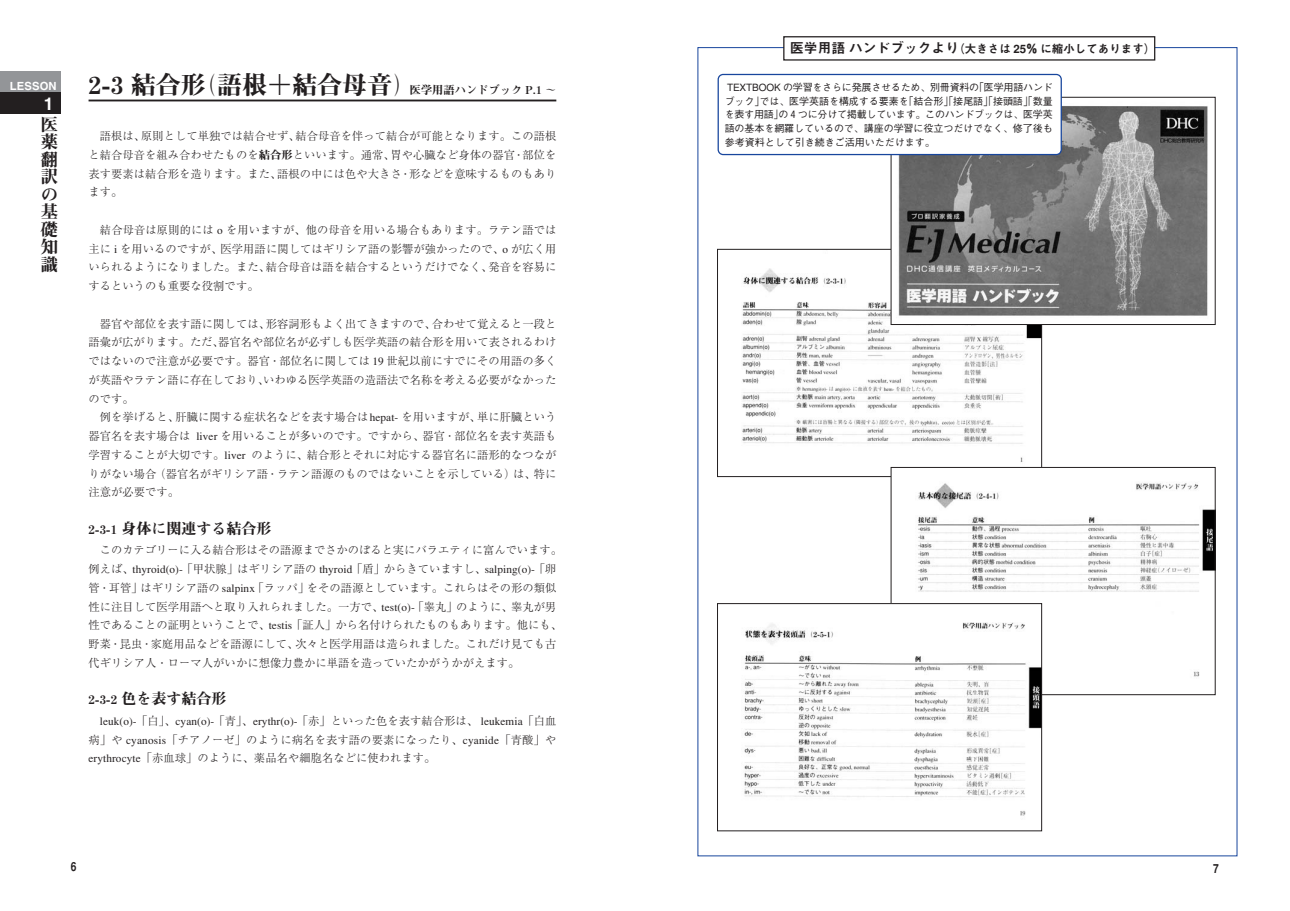
<style>
.page{position:relative;width:1290px;height:911px;background:#fff}
.page>*{position:absolute;margin:0;border:0;box-sizing:border-box;transform-origin:0 0}
.t1{font:25px "Midashi Min MA31";color:#231f20}
.t2{font:17.5px/17.5px "Midashi Min MA31";color:#231f20;text-align:justify}
.t3{font:17.5px "Midashi Go MB31";color:#fff}
.t4{font:15px "Midashi Min MA31";color:#231f20}
.t5{font:700 12.5px "Helvetica";color:#231f20;scale:.82 1}
.t6{font:11.5px "Midashi Go MB31";color:#231f20}
.t7{font:300 11.25px/18.8px "Ryumin";letter-spacing:.01em;color:#231f20;text-align:justify}
.t8{font:11.25px "Midashi Min MA31";color:#231f20}
.t9{font:11.25px "Midashi Go MB31";letter-spacing:.01em;color:#fff}
.t10{font:500 10px/13.8px "Gothic BBB";letter-spacing:-.005em;color:#231f20;text-align:justify}
.s1{font-family:"Midashi Min MA31";font-weight:400}
.s2{font-size:12.5px}
.s3{font-size:13.75px}
.s4{font-family:"Helvetica";font-weight:700}
.s5{font-family:"Helvetica";font-weight:400}
</style>
<div class="page">
<hr style="left:89px;top:100px;width:467px;height:1px;background:#231f20">
<div style="left:0;top:71px;width:60px;height:21px;background:#939598"></div>
<div style="left:0;top:92px;width:60px;height:22px;background:#231f20"></div>
<img style="left:742px;top:251px;width:298px;height:224px">
<img style="left:893px;top:106px;width:315px;height:217px">
<div style="left:891px;top:97px;width:324px;height:228px;border:1px solid #231f20"></div>
<img style="left:893px;top:469px;width:320px;height:224px">
<div style="left:891px;top:467px;width:324px;height:228px;border:1px solid #231f20"></div>
<img style="left:744px;top:605px;width:296px;height:211px">
<div style="left:717px;top:603px;width:325px;height:228px;border:1px solid #231f20"></div>
<svg style="left:717px;top:73px;width:345px;height:83px"></svg>
<div style="left:783px;top:36px;width:372px;height:25px;border:1px solid #231f20"></div>
<p class="t9" style="left:10px;top:79px;width:48px">LESSON</p>
<h1 class="t1" style="left:89px;top:70px;width:330px">2-3 結合形（語根＋結合母音）</h1>
<p class="t8" style="left:410px;top:83px;width:148px">医学用語ハンドブック P.1 ～</p>
<h2 class="t2" style="left:41px;top:117px;width:19px">医薬翻訳の基礎知識</h2>
<h2 class="t3" style="left:44px;top:93px;width:11px">1</h2>
<p class="t7" style="left:89px;top:127px;width:469px">　語根は、原則として単独では結合せず、結合母音を伴って結合が可能となります。この語根と結合母音を組み合わせたものを<span class="s1">結合形</span>といいます。通常、胃や心臓など身体の器官・部位を表す要素は結合形を造ります。また、語根の中には色や大きさ・形などを意味するものもあります。</p>
<p class="t7" style="left:89px;top:221px;width:469px">　結合母音は原則的には o を用いますが、他の母音を用いる場合もあります。ラテン語では主に i を用いるのですが、医学用語に関してはギリシア語の影響が強かったので、o が広く用いられるようになりました。また、結合母音は語を結合するというだけでなく、発音を容易にするというのも重要な役割です。</p>
<p class="t7" style="left:89px;top:315px;width:469px;text-align:left">　器官や部位を表す語に関しては、形容詞形もよく出てきますので、合わせて覚えると一段と語彙が広がります。ただ、器官名や部位名が必ずしも医学英語の結合形を用いて表されるわけではないので注意が必要です。器官・部位名に関しては 19 世紀以前にすでにその用語の多くが英語やラテン語に存在しており、いわゆる医学英語の造語法で名称を考える必要がなかったのです。<br>　例を挙げると、肝臓に関する症状名などを表す場合は hepat- を用いますが、単に肝臓という器官名を表す場合は liver を用いることが多いのです。ですから、器官・部位名を表す英語も学習することが大切です。liver のように、結合形とそれに対応する器官名に語形的なつながりがない場合（器官名がギリシア語・ラテン語源のものではないことを示している）は、特に注意が必要です。</p>
<h3 class="t4" style="left:89px;top:520px;width:214px"><span class="s2">2-3-1</span> 身体に関連する結合形　　</h3>
<p class="t7" style="left:89px;top:542px;width:475px;text-align:left">　このカテゴリーに入る結合形はその語源までさかのぼると実にバラエティに富んでいます。例えば、thyroid(o)-「甲状腺」はギリシア語の thyroid「盾」からきていますし、salping(o)-「卵管・耳管」はギリシア語の salpinx「ラッパ」をその語源としています。これらはその形の類似性に注目して医学用語へと取り入れられました。一方で、test(o)-「睾丸」のように、睾丸が男性であることの証明ということで、testis「証人」から名付けられたものもあります。他にも、野菜・昆虫・家庭用品などを語源にして、次々と医学用語は造られました。これだけ見ても古代ギリシア人・ローマ人がいかに想像力豊かに単語を造っていたかがうかがえます。</p>
<h3 class="t4" style="left:89px;top:690px;width:169px"><span class="s2">2-3-2</span> 色を表す結合形　　</h3>
<p class="t7" style="left:89px;top:712px;width:469px;text-indent:11px">leuk(o)- 「白」、cyan(o)-「青」、erythr(o)- 「赤」といった色を表す結合形は、 leukemia「白血病」や cyanosis「チアノーゼ」のように病名を表す語の要素になったり、cyanide「青酸」やerythrocyte「赤血球」のように、薬品名や細胞名などに使われます。</p>
<p class="t5" style="left:71px;top:859px;width:8px">6</p>
<p class="t6" style="left:790px;top:42px;width:367px"><span class="s3">医学用語ハンドブックより</span>（大きさは <span class="s4">25</span>％に縮小してあります）</p>
<p class="t10" style="left:725px;top:80px;width:330px"><span class="s5">TEXTBOOK</span> の学習をさらに発展させるため、別冊資料の「医学用語ハンドブック」では、医学英語を構成する要素を「結合形」「接尾語」「接頭語」「数量を表す用語」の４つに分けて掲載しています。このハンドブックは、医学英語の基本を網羅しているので、講座の学習に役立つだけでなく、修了後も参考資料として引き続きご活用いただけます。</p>
<p class="t5" style="left:1213px;top:861px;width:8px">7</p>
</div>
